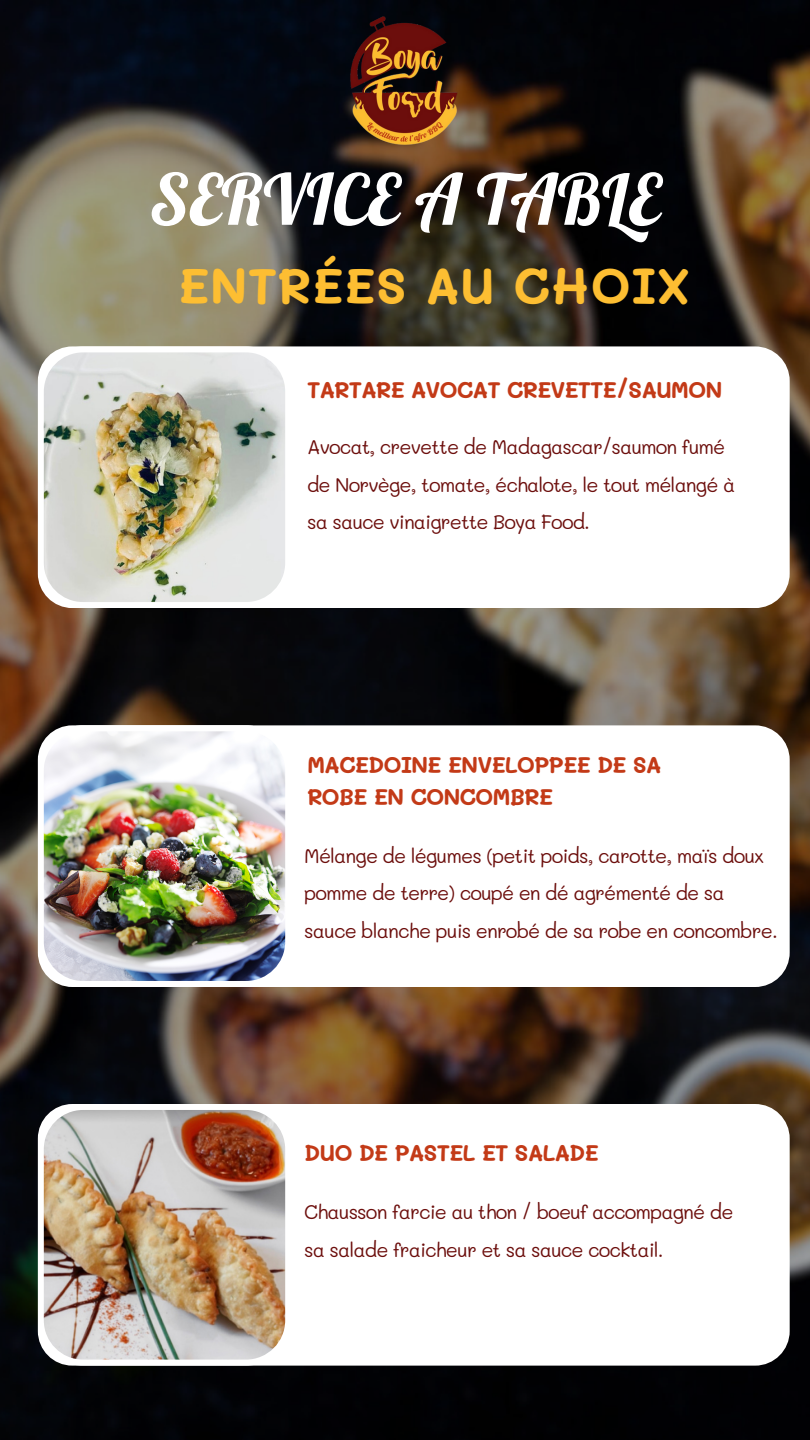
<style>
.page{position:relative;width:810px;height:1440px;background:#fff}
.page>*{position:absolute;margin:0;border:0;box-sizing:border-box;transform-origin:0 0}
.t1{font:70px "Lobster";color:#fff}
.t2{font:700 50px "Mali";color:#fdbe32}
.t3{font:700 22.6px "Mali";letter-spacing:-.045em;color:#c33a17}
.t4{font:19.6px/37.5px "Mali";letter-spacing:-.045em;color:#6c0e0c}
</style>
<div class="page">
<img style="left:0;top:0;width:810px;height:1440px">
<img style="left:326px;top:0;width:159px;height:159px">
<div style="left:38px;top:346px;width:752px;height:262px;background:#fff;border-radius:35px"></div>
<img style="left:38px;top:346px;width:253px;height:262px">
<div style="left:38px;top:725px;width:752px;height:262px;background:#fff;border-radius:35px"></div>
<div style="left:38px;top:1104px;width:752px;height:262px;background:#fff;border-radius:35px"></div>
<img style="left:38px;top:1104px;width:253px;height:262px">
<img style="left:38px;top:725px;width:253px;height:262px">
<p class="t1" style="left:149px;top:155px;width:513px">SERVICE A TABLE</p>
<p class="t2" style="left:178px;top:251px;width:515px">ENTRÉES AU CHOIX</p>
<p class="t3" style="left:307px;top:374px;width:417px">TARTARE AVOCAT CREVETTE/SAUMON</p>
<p class="t4" style="left:307px;top:428px;width:420px">Avocat, crevette de Madagascar/saumon fumé</p>
<p class="t4" style="left:307px;top:465px;width:430px">de Norvège, tomate, échalote, le tout mélangé à</p>
<h3 class="t4" style="left:307px;top:503px;width:285px">sa sauce vinaigrette Boya Food.</h3>
<p class="t3" style="left:307px;top:749px;width:356px">MACEDOINE ENVELOPPEE DE SA</p>
<p class="t3" style="left:307px;top:781px;width:248px">ROBE EN CONCOMBRE</p>
<p class="t4" style="left:304px;top:836px;width:461px">Mélange de légumes (petit poids, carotte, maïs doux</p>
<p class="t4" style="left:304px;top:874px;width:475px">pomme de terre) coupé en dé agrémenté de sa sauce blanche puis enrobé de sa robe en concombre.</p>
<p class="t3" style="left:304px;top:1137px;width:296px">DUO DE PASTEL ET SALADE</p>
<p class="t4" style="left:304px;top:1193px;width:431px">Chausson farcie au thon / boeuf accompagné de</p>
<p class="t4" style="left:304px;top:1230px;width:361px">sa salade fraicheur et sa sauce cocktail.</p>
</div>
